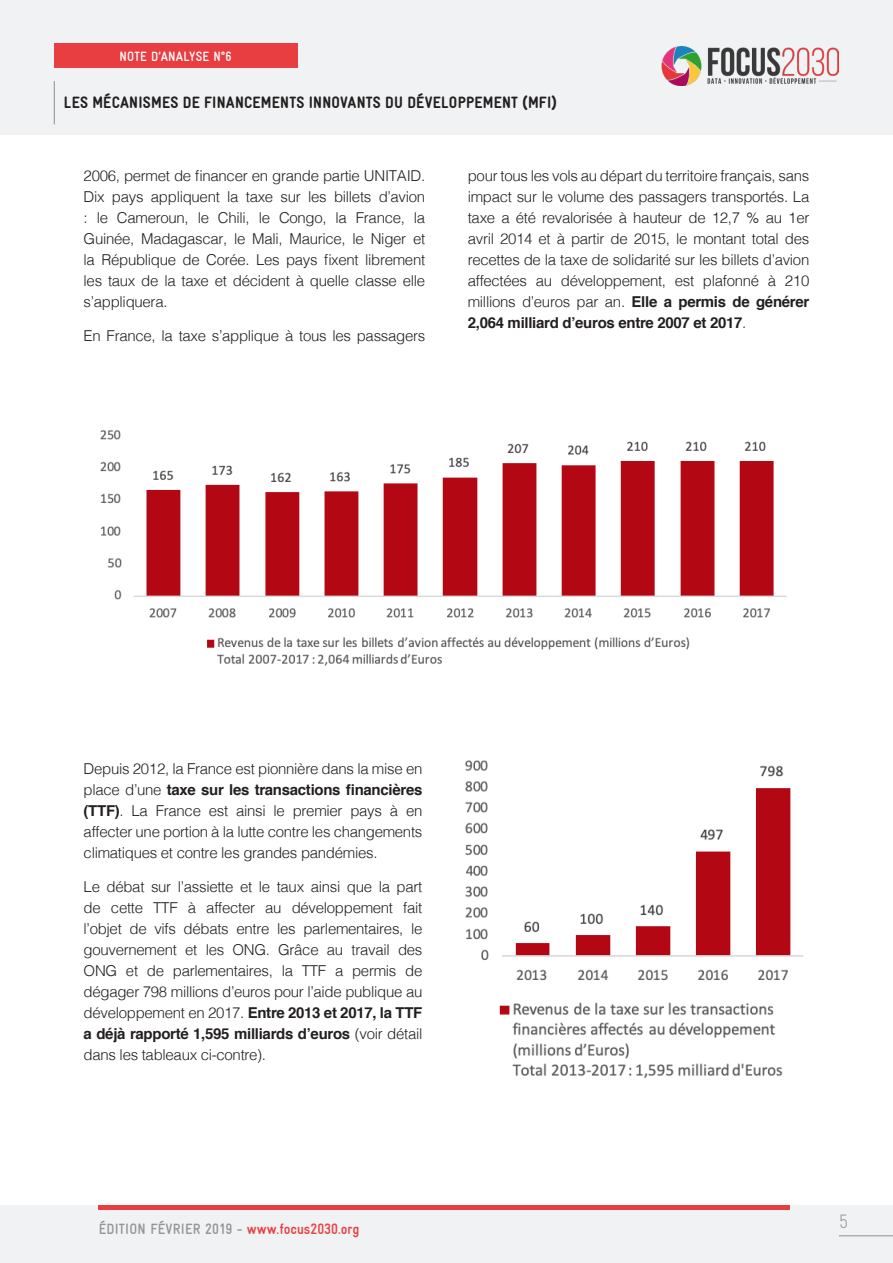
<style>
.page{position:relative;width:893px;height:1263px;background:#fff}
.page>*{position:absolute;margin:0;border:0;box-sizing:border-box;transform-origin:0 0}
.t1{font:300 condensed 19.5px "Gravur";color:#939598}
.t2{font:900 condensed 16.5px "Gravur";letter-spacing:.015em;color:#231f20}
.Texte_standard{font:300 15px/21px "Helvetica";letter-spacing:-.02em;color:#231f20;text-align:justify}
.t3{font:700 condensed 15px "Gravur";color:#939598}
.t4{font:700 condensed 13.5px "Gravur";letter-spacing:.015em;color:#fff}
.s1{font-weight:700}
.s2{color:#e83d41}
</style>
<div class="page">
<div style="left:0;top:0;width:893px;height:135px;background:#f0f2f3"></div>
<img style="left:662px;top:46px;width:177px;height:40px">
<hr style="left:54px;top:81px;width:1px;height:43px;background:#939598">
<div style="left:54px;top:43px;width:243px;height:25px;background:#e83d41"></div>
<div style="left:0;top:1205px;width:893px;height:58px;background:#f0f2f3"></div>
<div style="left:99px;top:1205px;width:691px;height:5px;background:#e83d41"></div>
<hr style="left:839px;top:1235px;width:54px;height:1px;background:#939598">
<img style="left:100px;top:430px;width:687px;height:236px">
<img style="left:465px;top:760px;width:338px;height:318px">
<p class="t4" style="left:119px;top:49px;width:114px">NOTE D’ANALYSE N°6</p>
<p class="t2" style="left:64px;top:93px;width:495px">LES MÉCANISMES DE FINANCEMENTS INNOVANTS DU DÉVELOPPEMENT (MFI)</p>
<p class="Texte_standard" style="left:84px;top:164px;width:343px">2006, permet de financer en grande partie UNITAID.<br>Dix pays appliquent la taxe sur les billets d’avion : le Cameroun, le Chili, le Congo, la France, la Guinée, Madagascar, le Mali, Maurice, le Niger et la République de Corée. Les pays fixent librement les taux de la taxe et décident à quelle classe elle s’appliquera.</p>
<p class="Texte_standard" style="left:84px;top:324px;width:343px">En France, la taxe s’applique à tous les passagers</p>
<p class="Texte_standard" style="left:468px;top:164px;width:343px">pour tous les vols au départ du territoire français, sans impact sur le volume des passagers transportés. La taxe a été revalorisée à hauteur de 12,7 % au 1er avril 2014 et à partir de 2015, le montant total des recettes de la taxe de solidarité sur les billets d’avion affectées au développement, est plafonné à 210 millions d’euros par an. <span class="s1">Elle a permis de générer 2,064 milliard d’euros entre 2007 et 2017</span>.</p>
<p class="Texte_standard" style="left:84px;top:757px;width:340px">Depuis 2012, la France est pionnière dans la mise en place d’une <span class="s1">taxe sur les transactions financières (TTF)</span>. La France est ainsi le premier pays à en affecter une portion à la lutte contre les changements climatiques et contre les grandes pandémies.</p>
<p class="Texte_standard" style="left:84px;top:875px;width:340px">Le débat sur l’assiette et le taux ainsi que la part de cette TTF à affecter au développement fait l’objet de vifs débats entre les parlementaires, le gouvernement et les ONG. Grâce au travail des ONG et de parlementaires, la TTF a permis de dégager 798 millions d’euros pour l’aide publique au développement en 2017. <span class="s1">Entre 2013 et 2017, la TTF a déjà rapporté 1,595 milliards d’euros</span> (voir détail dans les tableaux ci-contre).</p>
<p class="t3" style="left:99px;top:1220px;width:262px">ÉDITION FÉVRIER 2019 - <span class="s2">www.focus2030.org</span></p>
<h1 class="t1" style="left:839px;top:1210px;width:11px">5</h1>
</div>
